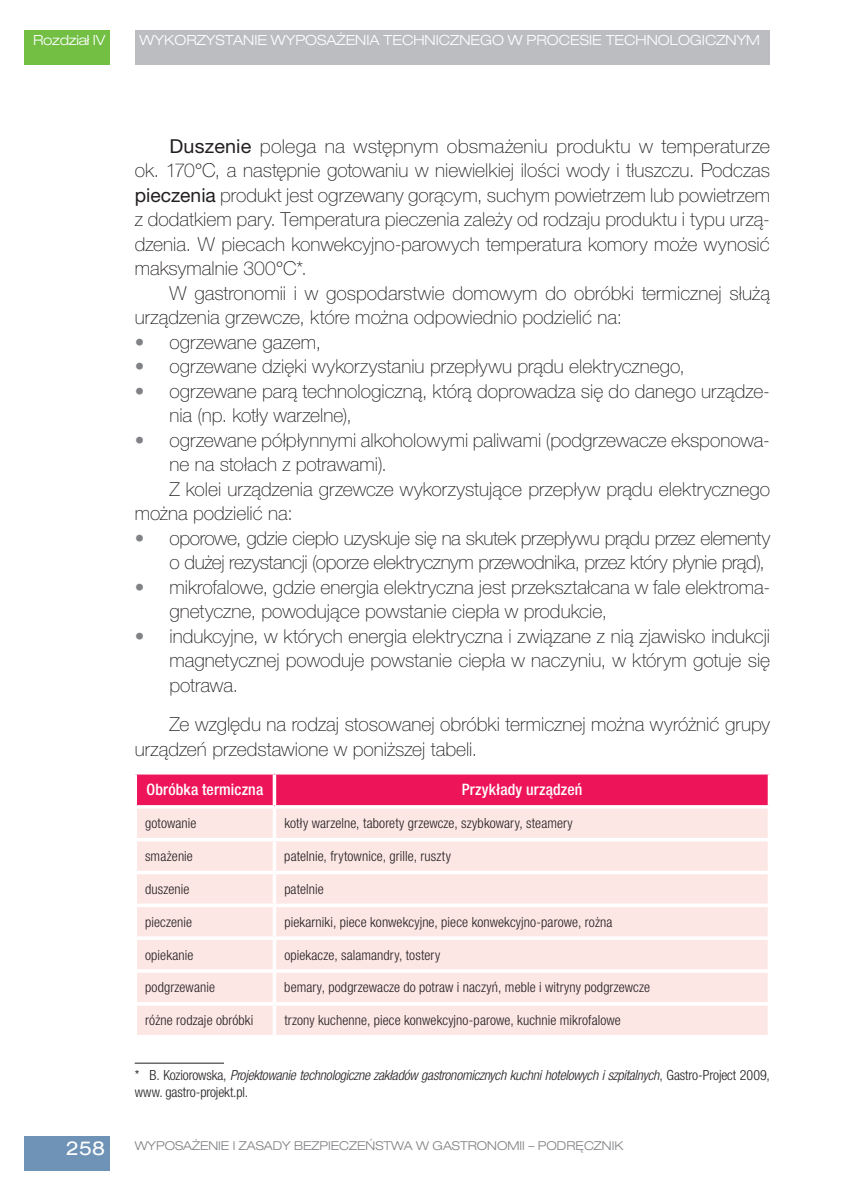
<style>
.page{position:relative;width:844px;height:1201px;background:#fff}
.page>*{position:absolute;margin:0;border:0;box-sizing:border-box;transform-origin:0 0}
.t1{font:100 19.25px/24.5px "Helvetica Neue LT Pro";color:#231f20;text-align:justify}
.t2{font:100 19.25px "Helvetica Neue LT Pro";letter-spacing:-.02em;color:#231f20}
.t3{font:expanded 19.25px "Helvetica Neue LT Pro";color:#fff}
.t4{font:500 condensed 15.75px "Helvetica Neue LT Pro";letter-spacing:.01em;color:#fff}
.t5{font:300 condensed 14px "Helvetica Neue LT Pro";letter-spacing:.01em;color:#231f20}
.t6{font:italic 300 condensed 14px/16.8px "Helvetica Neue LT Pro";letter-spacing:-.015em;color:#231f20}
.t7{font:300 expanded 14px "Helvetica Neue LT Pro";color:#fff}
.t8{font:300 expanded 14px "Helvetica Neue LT Pro";letter-spacing:-.02em;color:#fff}
.t9{font:300 expanded 12.25px "Helvetica Neue LT Pro";color:#808285}
.s1{font-weight:400}
.s2{font-style:normal}
</style>
<div class="page">
<div style="left:25px;top:1136px;width:85px;height:35px;background:#6e93b6"></div>
<div style="left:135px;top:30px;width:634px;height:35px;background:#bbbdc0"></div>
<div style="left:25px;top:30px;width:85px;height:35px;background:#72bf44"></div>
<div style="left:137px;top:774px;width:630px;height:31px;background:#ed145a"></div>
<div style="left:137px;top:809px;width:630px;height:225px;background:#fde7e5"></div>
<hr style="left:273px;top:774px;width:3px;height:31px;background:#fff">
<svg style="left:767px;top:774px;width:3px;height:31px"></svg>
<hr style="left:273px;top:808px;width:3px;height:30px;background:#fff">
<svg style="left:767px;top:809px;width:1px;height:29px"></svg>
<hr style="left:133px;top:838px;width:141px;height:3px;background:#fff">
<hr style="left:274px;top:838px;width:497px;height:3px;background:#fff">
<hr style="left:273px;top:841px;width:3px;height:29px;background:#fff">
<svg style="left:767px;top:841px;width:1px;height:29px"></svg>
<svg style="left:137px;top:870px;width:137px;height:4px"></svg>
<svg style="left:274px;top:870px;width:494px;height:4px"></svg>
<hr style="left:273px;top:874px;width:3px;height:29px;background:#fff">
<svg style="left:767px;top:874px;width:1px;height:29px"></svg>
<svg style="left:137px;top:903px;width:137px;height:4px"></svg>
<svg style="left:274px;top:903px;width:494px;height:4px"></svg>
<hr style="left:273px;top:907px;width:3px;height:29px;background:#fff">
<svg style="left:767px;top:907px;width:1px;height:29px"></svg>
<hr style="left:133px;top:936px;width:141px;height:4px;background:#fff">
<hr style="left:274px;top:936px;width:497px;height:4px;background:#fff">
<hr style="left:273px;top:940px;width:3px;height:29px;background:#fff">
<svg style="left:767px;top:940px;width:1px;height:29px"></svg>
<hr style="left:133px;top:969px;width:141px;height:3px;background:#fff">
<hr style="left:274px;top:969px;width:497px;height:3px;background:#fff">
<hr style="left:273px;top:972px;width:3px;height:30px;background:#fff">
<svg style="left:767px;top:973px;width:1px;height:29px"></svg>
<hr style="left:133px;top:1002px;width:141px;height:3px;background:#fff">
<hr style="left:274px;top:1002px;width:497px;height:3px;background:#fff">
<hr style="left:273px;top:1005px;width:3px;height:29px;background:#fff">
<svg style="left:767px;top:1006px;width:1px;height:28px"></svg>
<svg style="left:137px;top:1034px;width:136px;height:1px"></svg>
<svg style="left:276px;top:1034px;width:492px;height:1px"></svg>
<hr style="left:135px;top:1062px;width:89px;height:1px;background:#231f20">
<p class="t8" style="left:33px;top:32px;width:74px">Rozdział IV</p>
<p class="t7" style="left:140px;top:32px;width:622px">WYKORZYSTANIE WYPOSAŻENIA TECHNICZNEGO W PROCESIE TECHNOLOGICZNYM</p>
<p class="t3" style="left:66px;top:1137px;width:40px">258</p>
<p class="t1" style="left:135px;top:135px;width:637px;text-indent:35px"><span class="s1">Duszenie</span> polega na wstępnym obsmażeniu produktu w temperaturze ok. 170°C, a następnie gotowaniu w niewielkiej ilości wody i tłuszczu. Podczas <span class="s1">pieczenia</span> produkt jest ogrzewany gorącym, suchym powietrzem lub powietrzem z dodatkiem pary. Temperatura pieczenia zależy od rodzaju produktu i typu urzą&shy;dzenia. W piecach konwekcyjno-parowych temperatura komory może wynosić maksymalnie 300°C*.</p>
<p class="t1" style="left:169px;top:282px;width:602px">W gastronomii i w gospodarstwie domowym do obróbki termicznej służą</p>
<p class="t1" style="left:135px;top:307px;width:489px">urządzenia grzewcze, które można odpowiednio podzielić na:</p>
<p class="t1" style="left:169px;top:331px;width:153px">ogrzewane gazem,</p>
<p class="t1" style="left:169px;top:356px;width:517px">ogrzewane dzięki wykorzystaniu przepływu prądu elektrycznego,</p>
<p class="t1" style="left:169px;top:380px;width:602px">ogrzewane parą technologiczną, którą doprowadza się do danego urządze-</p>
<p class="t1" style="left:169px;top:405px;width:184px">nia (np. kotły warzelne),</p>
<p class="t1" style="left:169px;top:429px;width:602px">ogrzewane półpłynnymi alkoholowymi paliwami (podgrzewacze eksponowa-</p>
<p class="t1" style="left:169px;top:454px;width:219px">ne na stołach z potrawami).</p>
<p class="t1" style="left:169px;top:478px;width:602px">Z kolei urządzenia grzewcze wykorzystujące przepływ prądu elektrycznego</p>
<p class="t1" style="left:135px;top:503px;width:159px">można podzielić na:</p>
<p class="t2" style="left:169px;top:531px;width:602px">oporowe, gdzie ciepło uzyskuje się na skutek przepływu prądu przez elementy</p>
<p class="t2" style="left:169px;top:555px;width:597px">o dużej rezystancji (oporze elektrycznym przewodnika, przez który płynie prąd),</p>
<p class="t1" style="left:169px;top:576px;width:602px">mikrofalowe, gdzie energia elektryczna jest przekształcana w fale elektroma-</p>
<p class="t1" style="left:169px;top:601px;width:439px">gnetyczne, powodujące powstanie ciepła w produkcie,</p>
<p class="t1" style="left:169px;top:625px;width:602px">indukcyjne, w których energia elektryczna i związane z nią zjawisko indukcji</p>
<p class="t1" style="left:169px;top:650px;width:602px">magnetycznej powoduje powstanie ciepła w naczyniu, w którym gotuje się</p>
<p class="t1" style="left:169px;top:674px;width:70px">potrawa.</p>
<p class="t1" style="left:135px;top:714px;width:637px;text-indent:35px">Ze względu na rodzaj stosowanej obróbki termicznej można wyróżnić grupy urządzeń przedstawione w poniższej tabeli.</p>
<p class="t4" style="left:146px;top:780px;width:118px">Obróbka termiczna</p>
<p class="t4" style="left:461px;top:780px;width:122px">Przykłady urządzeń</p>
<p class="t5" style="left:145px;top:818px;width:53px">gotowanie</p>
<p class="t5" style="left:284px;top:818px;width:290px">kotły warzelne, taborety grzewcze, szybkowary, steamery</p>
<p class="t5" style="left:145px;top:851px;width:49px">smażenie</p>
<p class="t5" style="left:284px;top:851px;width:168px">patelnie, frytownice, grille, ruszty</p>
<p class="t5" style="left:145px;top:884px;width:46px">duszenie</p>
<p class="t5" style="left:284px;top:884px;width:41px">patelnie</p>
<p class="t5" style="left:145px;top:916px;width:48px">pieczenie</p>
<p class="t5" style="left:284px;top:916px;width:329px">piekarniki, piece konwekcyjne, piece konwekcyjno-parowe, rożna</p>
<p class="t5" style="left:145px;top:949px;width:50px">opiekanie</p>
<p class="t5" style="left:284px;top:949px;width:157px">opiekacze, salamandry, tostery</p>
<p class="t5" style="left:145px;top:982px;width:71px">podgrzewanie</p>
<p class="t5" style="left:284px;top:982px;width:367px">bemary, podgrzewacze do potraw i naczyń, meble i witryny podgrzewcze</p>
<p class="t5" style="left:145px;top:1015px;width:110px">różne rodzaje obróbki</p>
<p class="t5" style="left:284px;top:1015px;width:338px">trzony kuchenne, piece konwekcyjno-parowe, kuchnie mikrofalowe</p>
<p class="t6" style="left:135px;top:1067px;width:636px"><span class="s2">* B. Koziorowska,</span> Projektowanie technologiczne zakładów gastronomicznych kuchni hotelowych i szpitalnych<span class="s2">, Gastro-Project 2009, www. gastro-projekt.pl.</span></p>
<p class="t9" style="left:135px;top:1138px;width:490px">WYPOSAŻENIE I ZASADY BEZPIECZEŃSTWA W GASTRONOMII – PODRĘCZNIK</p>
</div>
